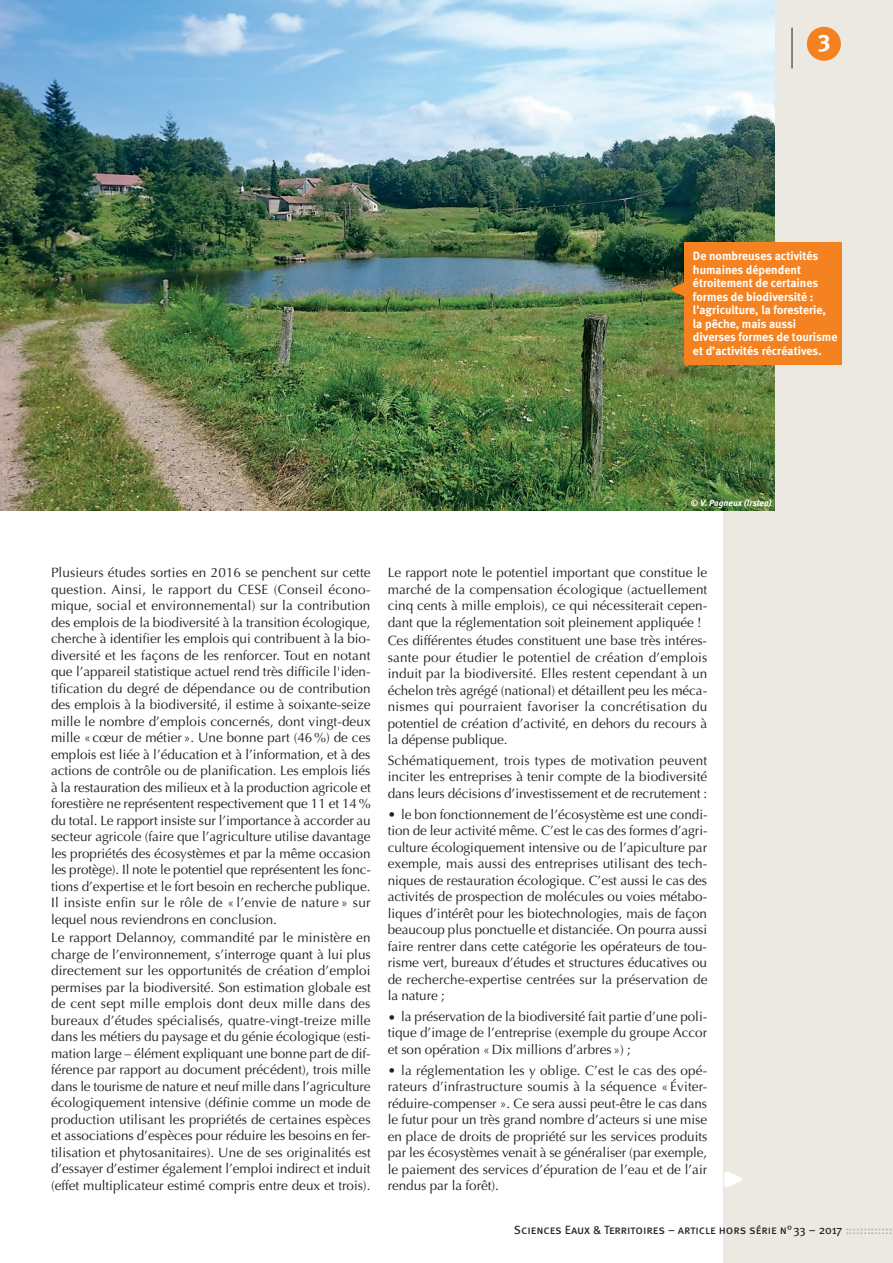
<style>
.page{position:relative;width:893px;height:1263px;background:#fff}
.page>*{position:absolute;margin:0;border:0;box-sizing:border-box;transform-origin:0 0}
.t1{font:24px "Meta Bold Caps Expert";color:#fff}
.t2{font:13.5px/16.5px "Optima";letter-spacing:-.005em;color:#231f20;text-align:justify}
.t3{font:12px/13.5px "Meta Bold LF";color:#fff}
.t4{font:12px "Meta Book Caps";color:#231f20}
.t5{font:italic 9px "Meta Bold LF";color:#fff}
.s1{color:#bcbdc0}
</style>
<div class="page">
<div style="left:724px;top:1px;width:169px;height:1262px;background:#ece9e3"></div>
<img style="left:0;top:0;width:775px;height:510px">
<svg style="left:723px;top:1166px;width:19px;height:25px"></svg>
<div style="left:684px;top:242px;width:158px;height:123px;background:#f58220"></div>
<svg style="left:663px;top:279px;width:21px;height:22px"></svg>
<div style="left:807px;top:27px;width:34px;height:34px;background:#f58220;border-radius:50%"></div>
<hr style="left:792px;top:28px;width:1px;height:40px;background:#231f20">
<h1 class="t1" style="left:818px;top:28px;width:14px">3</h1>
<p class="t3" style="left:693px;top:249px;width:146px">De nombreuses activités humaines dépendent étroitement de certaines formes de biodiversité : l'agriculture, la foresterie, la pêche, mais aussi diverses formes de tourisme et d’activités récréatives.</p>
<p class="t5" style="left:691px;top:497px;width:83px">© V. Pagneux (Irstea)</p>
<p class="t2" style="left:51px;top:564px;width:321px">Plusieurs études sorties en 2016 se penchent sur cette question. Ainsi, le rapport du CESE (Conseil écono&shy;mique, social et environnemental) sur la contribution des emplois de la biodiversité à la transition écologique, cherche à identifier les emplois qui contribuent à la bio&shy;diversité et les façons de les renforcer. Tout en notant que l’appareil statistique actuel rend très difficile l'iden&shy;tification du degré de dépendance ou de contribution des emplois à la biodiversité, il estime à soixante-seize mille le nombre d’emplois concernés, dont vingt-deux mille «cœur de métier». Une bonne part (46%) de ces emplois est liée à l’éducation et à l’information, et à des actions de contrôle ou de planification. Les emplois liés à la restauration des milieux et à la production agricole et forestière ne représentent respectivement que 11 et 14% du total. Le rapport insiste sur l’importance à accorder au secteur agricole (faire que l’agriculture utilise davantage les propriétés des écosystèmes et par la même occasion les protège). Il note le potentiel que représentent les fonc&shy;tions d’expertise et le fort besoin en recherche publique.<br>Il insiste enfin sur le rôle de « l’envie de nature » sur lequel nous reviendrons en conclusion.</p>
<p class="t2" style="left:51px;top:929px;width:321px">Le rapport Delannoy, commandité par le ministère en charge de l’environnement, s’interroge quant à lui plus directement sur les opportunités de création d’emploi permises par la biodiversité. Son estimation globale est de cent sept mille emplois dont deux mille dans des bureaux d’études spécialisés, quatre-vingt-treize mille dans les métiers du paysage et du génie écologique (esti&shy;mation large – élément expliquant une bonne part de dif&shy;férence par rapport au document précédent), trois mille dans le tourisme de nature et neuf mille dans l’agriculture écologiquement intensive (définie comme un mode de production utilisant les propriétés de certaines espèces et associations d’espèces pour réduire les besoins en fer&shy;tilisation et phytosanitaires). Une de ses originalités est d’essayer d’estimer également l’emploi indirect et induit (effet multiplicateur estimé compris entre deux et trois).</p>
<p class="t2" style="left:388px;top:564px;width:321px">Le rapport note le potentiel important que constitue le marché de la compensation écologique (actuellement cinq cents à mille emplois), ce qui nécessiterait cepen&shy;dant que la réglementation soit pleinement appliquée !</p>
<p class="t2" style="left:388px;top:633px;width:321px">Ces différentes études constituent une base très intéres&shy;sante pour étudier le potentiel de création d’emplois induit par la biodiversité. Elles restent cependant à un échelon très agrégé (national) et détaillent peu les méca&shy;nismes qui pourraient favoriser la concrétisation du potentiel de création d’activité, en dehors du recours à la dépense publique.</p>
<p class="t2" style="left:388px;top:752px;width:321px">Schématiquement, trois types de motivation peuvent inciter les entreprises à tenir compte de la biodiversité dans leurs décisions d’investissement et de recrutement :</p>
<p class="t2" style="left:388px;top:806px;width:321px">• le bon fonctionnement de l’écosystème est une condi&shy;tion de leur activité même. C’est le cas des formes d’agri&shy;culture écologiquement intensive ou de l’apiculture par exemple, mais aussi des entreprises utilisant des tech&shy;niques de restauration écologique. C’est aussi le cas des activités de prospection de molécules ou voies métabo&shy;liques d’intérêt pour les biotechnologies, mais de façon beaucoup plus ponctuelle et distanciée. On pourra aussi faire rentrer dans cette catégorie les opérateurs de tou&shy;risme vert, bureaux d’études et structures éducatives ou de recherche-expertise centrées sur la préservation de la nature ;</p>
<p class="t2" style="left:388px;top:1008px;width:321px">• la préservation de la biodiversité fait partie d’une poli&shy;tique d’image de l’entreprise (exemple du groupe Accor et son opération «Dix millions d’arbres») ;</p>
<p class="t2" style="left:388px;top:1062px;width:321px">• la réglementation les y oblige. C’est le cas des opé&shy;rateurs d’infrastructure soumis à la séquence « Éviter&shy;réduire-compenser ». Ce sera aussi peut-être le cas dans le futur pour un très grand nombre d’acteurs si une mise en place de droits de propriété sur les services produits par les écosystèmes venait à se généraliser (par exemple, le paiement des services d’épuration de l’eau et de l’air rendus par la forêt).</p>
<p class="t4" style="left:514px;top:1223px;width:380px">Sciences Eaux &amp; Territoires – article hors série n°33 – 2017 <span class="s1">:::::::::::::</span></p>
</div>
